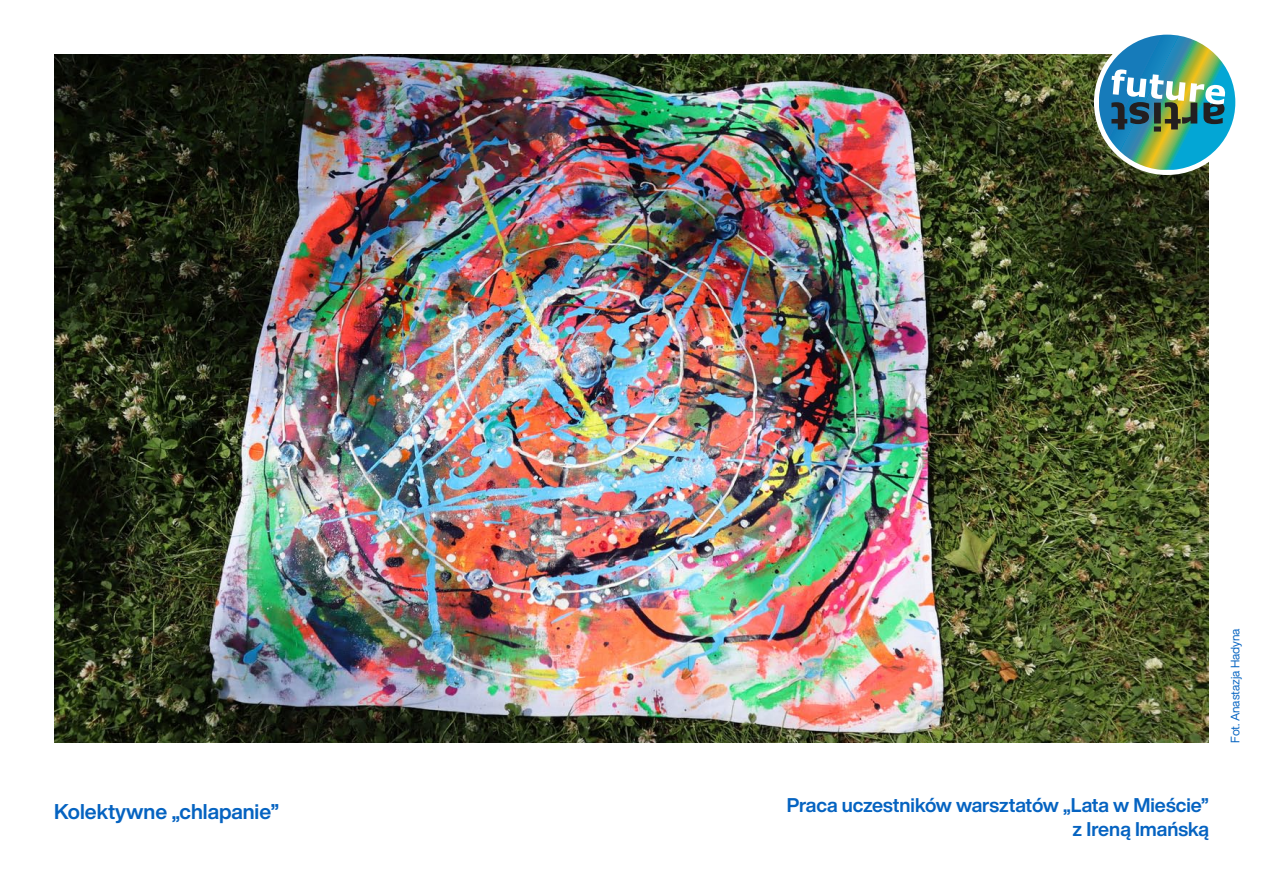
<style>
.page{position:relative;width:1263px;height:893px;background:#fff}
.page>*{position:absolute;margin:0;border:0;box-sizing:border-box;transform-origin:0 0}
.t1{font:700 21px "Helvetica Now Display";color:#0563c1}
.t2{font:700 19.5px/24px "Helvetica Now Display";color:#0563c1;text-align:right}
.t3{font:12px "Helvetica Now Display";letter-spacing:-.005em;color:#0563c1}
</style>
<div class="page">
<img style="left:54px;top:54px;width:1155px;height:688px">
<div style="left:1094px;top:30px;width:146px;height:145px;background:#fff;border-radius:50%"></div>
<svg style="left:1099px;top:35px;width:136px;height:135px"></svg>
<p class="t1" style="left:54px;top:797px;width:226px">Kolektywne „chlapanie”</p>
<p class="t3" style="left:1227px;top:742px;width:116px;rotate:-90deg">Fot. Anastazja Hadyna</p>
<p class="t2" style="left:787px;top:793px;width:424px">Praca uczestników warsztatów „Lata w Mieście” z Ireną Imańską</p>
</div>
